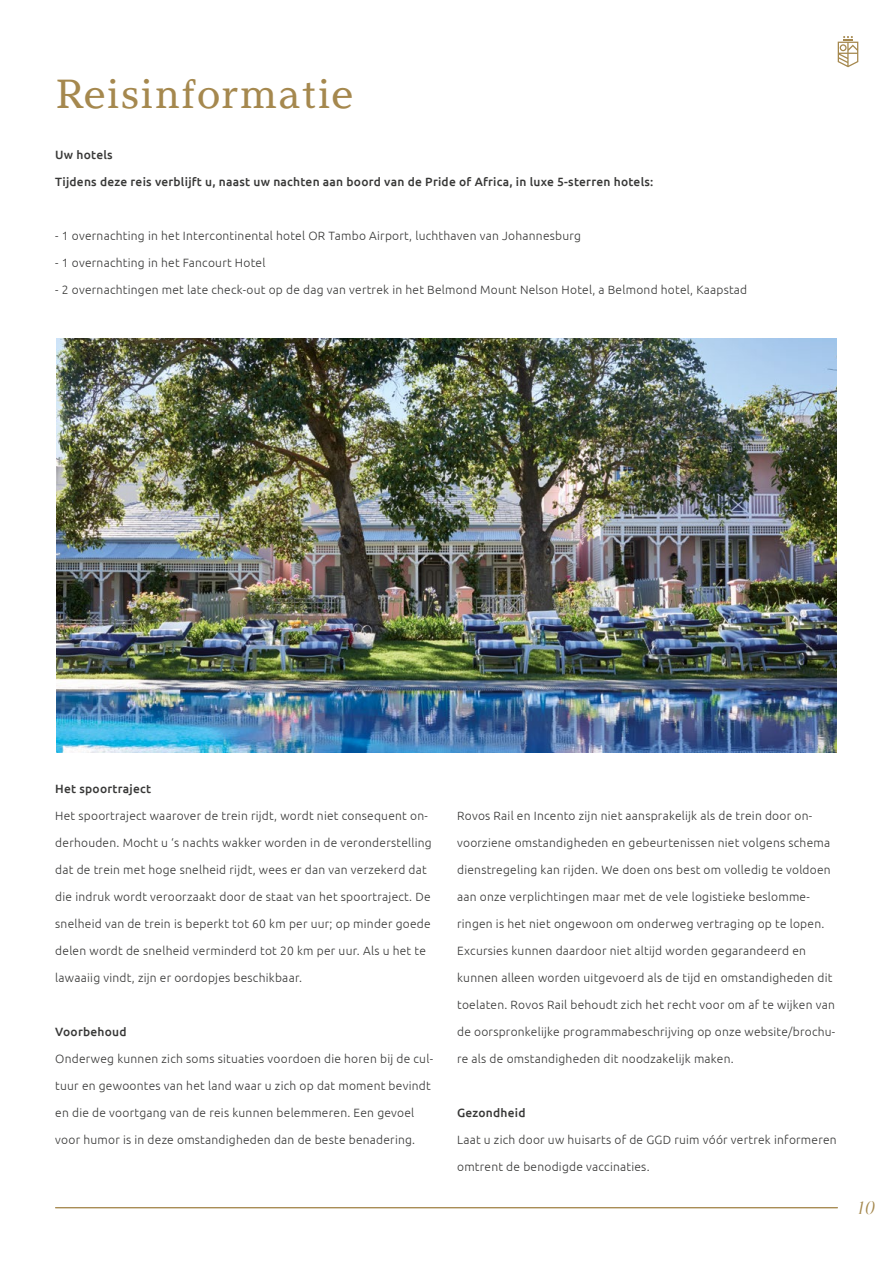
<style>
.page{position:relative;width:893px;height:1263px;background:#fff}
.page>*{position:absolute;margin:0;border:0;box-sizing:border-box;transform-origin:0 0}
.t1{font:40.5px "Argesta Text";color:#a5884e}
.t2{font:italic 18px "Argesta Hairline";color:#a5884e}
.t3{font:300 12px "Ubuntu";letter-spacing:.02em;color:#383837}
.t4{font:500 12px "Ubuntu";letter-spacing:.02em;color:#383837}
</style>
<div class="page">
<svg style="left:838px;top:36px;width:20px;height:31px"></svg>
<hr style="left:55px;top:1207px;width:783px;height:1px;background:#a5884e">
<img style="left:56px;top:339px;width:781px;height:414px">
<h1 class="t1" style="left:55px;top:69px;width:300px">Reisinformatie</h1>
<p class="t4" style="left:55px;top:147px;width:59px">Uw hotels</p>
<p class="t4" style="left:55px;top:174px;width:600px">Tijdens deze reis verblijft u, naast uw nachten aan boord van de Pride of Africa, in luxe 5-sterren hotels:</p>
<p class="t3" style="left:55px;top:228px;width:527px">- 1 overnachting in het Intercontinental hotel OR Tambo Airport, luchthaven van Johannesburg</p>
<p class="t3" style="left:55px;top:255px;width:212px">- 1 overnachting in het Fancourt Hotel</p>
<p class="t3" style="left:55px;top:282px;width:693px">- 2 overnachtingen met late check-out op de dag van vertrek in het Belmond Mount Nelson Hotel, a Belmond hotel, Kaapstad</p>
<p class="t4" style="left:55px;top:781px;width:97px">Het spoortraject</p>
<p class="t3" style="left:55px;top:809px;width:374px">Het spoortraject waarover de trein rijdt, wordt niet consequent on-</p>
<p class="t3" style="left:55px;top:836px;width:378px">derhouden. Mocht u ‘s nachts wakker worden in de veronderstelling</p>
<p class="t3" style="left:55px;top:863px;width:373px">dat de trein met hoge snelheid rijdt, wees er dan van verzekerd dat</p>
<p class="t3" style="left:55px;top:890px;width:377px">die indruk wordt veroorzaakt door de staat van het spoortraject. De</p>
<p class="t3" style="left:55px;top:917px;width:377px">snelheid van de trein is beperkt tot 60 km per uur; op minder goede</p>
<p class="t3" style="left:55px;top:944px;width:372px">delen wordt de snelheid verminderd tot 20 km per uur. Als u het te</p>
<p class="t3" style="left:55px;top:971px;width:248px">lawaaiig vindt, zijn er oordopjes beschikbaar.</p>
<p class="t4" style="left:55px;top:1024px;width:73px">Voorbehoud</p>
<p class="t3" style="left:55px;top:1052px;width:379px">Onderweg kunnen zich soms situaties voordoen die horen bij de cul-</p>
<p class="t3" style="left:55px;top:1079px;width:377px">tuur en gewoontes van het land waar u zich op dat moment bevindt</p>
<p class="t3" style="left:55px;top:1106px;width:361px">en die de voortgang van de reis kunnen belemmeren. Een gevoel</p>
<p class="t3" style="left:55px;top:1133px;width:361px">voor humor is in deze omstandigheden dan de beste benadering.</p>
<p class="t3" style="left:457px;top:809px;width:356px">Rovos Rail en Incento zijn niet aansprakelijk als de trein door on-</p>
<p class="t3" style="left:457px;top:836px;width:375px">voorziene omstandigheden en gebeurtenissen niet volgens schema</p>
<p class="t3" style="left:457px;top:863px;width:375px">dienstregeling kan rijden. We doen ons best om volledig te voldoen</p>
<p class="t3" style="left:457px;top:890px;width:354px">aan onze verplichtingen maar met de vele logistieke beslomme-</p>
<p class="t3" style="left:457px;top:917px;width:369px">ringen is het niet ongewoon om onderweg vertraging op te lopen.</p>
<p class="t3" style="left:457px;top:944px;width:350px">Excursies kunnen daardoor niet altijd worden gegarandeerd en</p>
<p class="t3" style="left:457px;top:971px;width:377px">kunnen alleen worden uitgevoerd als de tijd en omstandigheden dit</p>
<p class="t3" style="left:457px;top:998px;width:379px">toelaten. Rovos Rail behoudt zich het recht voor om af te wijken van</p>
<p class="t3" style="left:457px;top:1025px;width:380px">de oorspronkelijke programmabeschrijving op onze website/brochu-</p>
<p class="t3" style="left:457px;top:1052px;width:278px">re als de omstandigheden dit noodzakelijk maken.</p>
<p class="t4" style="left:457px;top:1105px;width:70px">Gezondheid</p>
<p class="t3" style="left:457px;top:1133px;width:381px">Laat u zich door uw huisarts of de GGD ruim vóór vertrek informeren</p>
<p class="t3" style="left:457px;top:1160px;width:194px">omtrent de benodigde vaccinaties.</p>
<h2 class="t2" style="left:856px;top:1197px;width:20px">10</h2>
</div>
